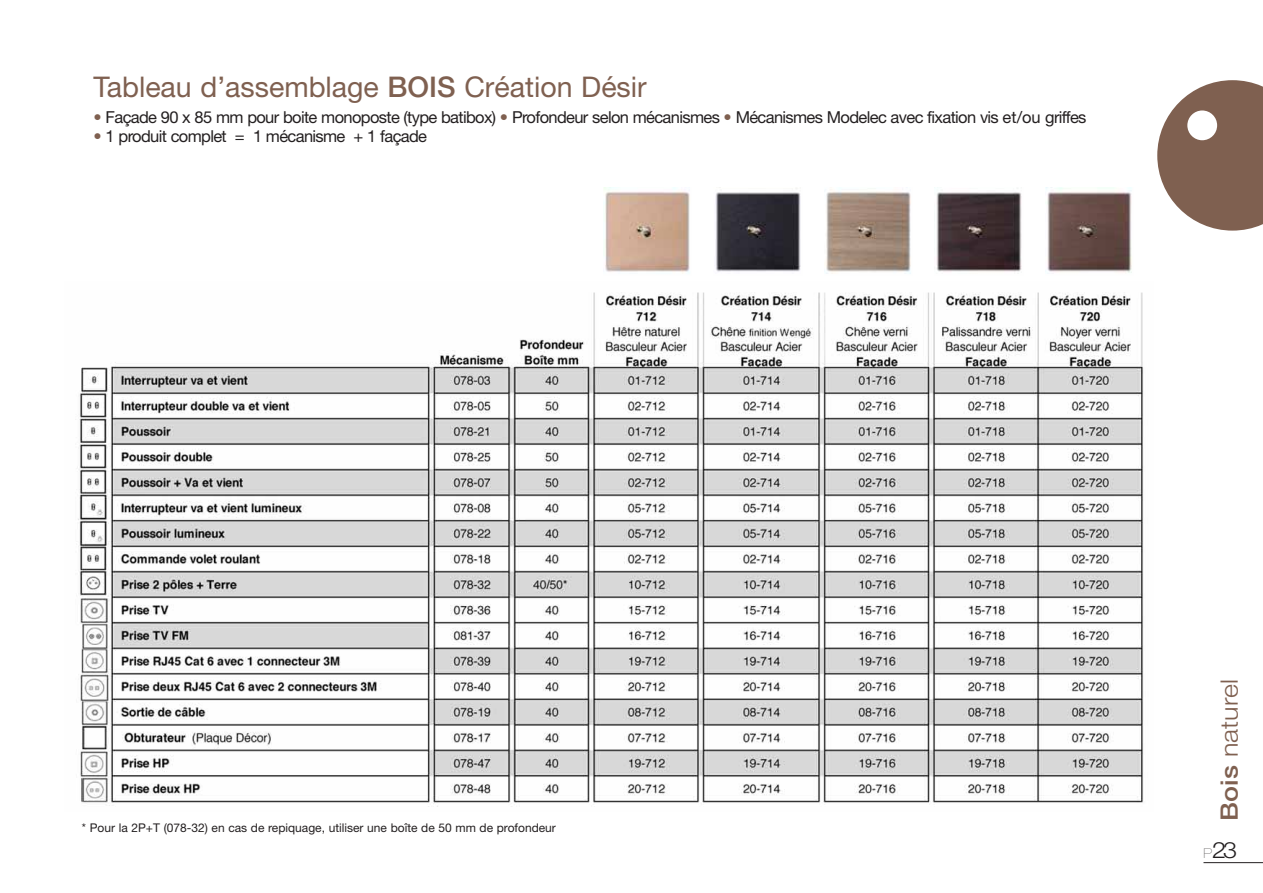
<style>
.page{position:relative;width:1263px;height:893px;background:#fff}
.page>*{position:absolute;margin:0;border:0;box-sizing:border-box;transform-origin:0 0}
.t1{font:28.5px "Helvetica Neue";color:#7f6050}
.t2{font:300 24px "Helvetica Neue";color:#7f6050;scale:1.12 1}
.t3{font:300 22.5px "Helvetica Neue";color:#231f20;scale:1.12 1}
.t4{font:16.5px "Helvetica Neue";letter-spacing:-.04em;color:#231f20}
.t5{font:12px "Helvetica Neue";color:#231f20}
.s1{font-weight:500}
.s2{color:#7f6050}
.s3{font-weight:200;font-size:13.5px}
</style>
<div class="page">
<hr style="left:1204px;top:862px;width:59px;height:1px;background:#231f20">
<img style="left:77px;top:292px;width:1067px;height:515px">
<svg style="left:1157px;top:80px;width:106px;height:151px"></svg>
<div style="left:1187px;top:110px;width:30px;height:30px;background:#fff;border-radius:50%"></div>
<img style="left:604px;top:187px;width:86px;height:87px">
<img style="left:715px;top:187px;width:86px;height:85px">
<img style="left:824px;top:189px;width:87px;height:85px">
<img style="left:936px;top:187px;width:86px;height:85px">
<img style="left:1045px;top:187px;width:87px;height:86px">
<h1 class="t1" style="left:94px;top:77px;width:555px">Tableau d’assemblage <span class="s1">BOIS</span> Création Désir</h1>
<p class="t4" style="left:94px;top:111px;width:994px"><span class="s2">•</span> Façade 90 x 85 mm pour boite monoposte (type batibox) <span class="s2">•</span> Profondeur selon mécanismes <span class="s2">•</span> Mécanismes Modelec avec fixation vis et/ou griffes</p>
<p class="t4" style="left:94px;top:131px;width:335px"><span class="s2">•</span> 1 produit complet = 1 mécanisme + 1 façade</p>
<p class="t5" style="left:82px;top:823px;width:476px">* Pour la 2P+T (078-32) en cas de repiquage, utiliser une boîte de 50 mm de profondeur</p>
<h2 class="t2" style="left:1221px;top:821px;width:128px;rotate:-90deg"><span class="s1">Bois</span> naturel</h2>
<h3 class="t3" style="left:1203px;top:842px;width:32px"><span class="s3">P</span>23</h3>
</div>
